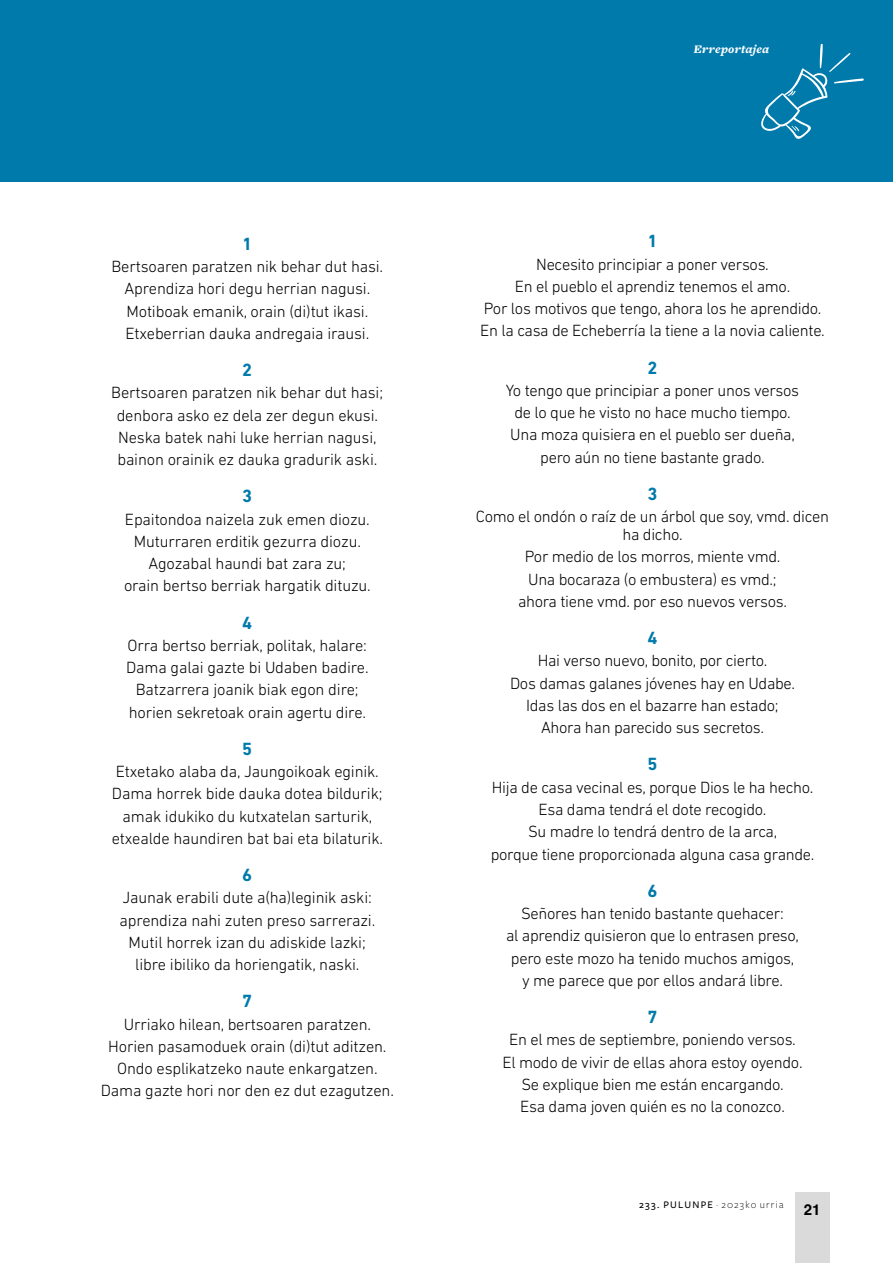
<style>
.page{position:relative;width:893px;height:1263px;background:#fff}
.page>*{position:absolute;margin:0;border:0;box-sizing:border-box;transform-origin:0 0}
.t1{font:700 18px "DIN Next LT Pro";color:#007aab}
.t2{font:300 16.5px/22.2px "DIN Next LT Pro";letter-spacing:-.02em;color:#000;text-align:center}
.t3{font:700 15px "Helvetica";color:#000}
.t4{font:italic 900 12px "Freight Text";letter-spacing:.02em;color:#fff}
.t5{font:300 10.5px "Freight Sans";letter-spacing:.115em;color:#000}
.s1{font-weight:500}
.s2{font-family:"Freight Sans Medium SC";font-weight:400}
</style>
<div class="page">
<div style="left:795px;top:1192px;width:34px;height:71px;background:#dadada"></div>
<div style="left:0;top:0;width:893px;height:181px;background:#007aab"></div>
<svg style="left:761px;top:43px;width:103px;height:96px"></svg>
<p class="t1" style="left:242px;top:233px;width:12px">1</p>
<p class="t2" style="left:112px;top:255px;width:273px">Bertsoaren paratzen nik behar dut hasi.<br>Aprendiza hori degu herrian nagusi.<br>Motiboak emanik, orain (di)tut ikasi.<br>Etxeberrian dauka andregaia irausi.</p>
<p class="t1" style="left:242px;top:359px;width:12px">2</p>
<p class="t2" style="left:111px;top:381px;width:273px">Bertsoaren paratzen nik behar dut hasi; denbora asko ez dela zer degun ekusi.<br>Neska batek nahi luke herrian nagusi, bainon orainik ez dauka gradurik aski.</p>
<p class="t1" style="left:242px;top:486px;width:12px">3</p>
<p class="t2" style="left:124px;top:508px;width:248px">Epaitondoa naizela zuk emen diozu.<br>Muturraren erditik gezurra diozu.<br>Agozabal haundi bat zara zu;<br>orain bertso berriak hargatik dituzu.</p>
<p class="t1" style="left:242px;top:612px;width:12px">4</p>
<p class="t2" style="left:126px;top:634px;width:244px">Orra bertso berriak, politak, halare:<br>Dama galai gazte bi Udaben badire.<br>Batzarrera joanik biak egon dire; horien sekretoak orain agertu dire.</p>
<p class="t1" style="left:242px;top:738px;width:12px">5</p>
<p class="t2" style="left:112px;top:760px;width:273px">Etxetako alaba da, Jaungoikoak eginik.<br>Dama horrek bide dauka dotea bildurik; amak idukiko du kutxatelan sarturik, etxealde haundiren bat bai eta bilaturik.</p>
<p class="t1" style="left:242px;top:864px;width:12px">6</p>
<p class="t2" style="left:119px;top:886px;width:257px">Jaunak erabili dute a(ha)leginik aski: aprendiza nahi zuten preso sarrerazi.<br>Mutil horrek izan du adiskide lazki; libre ibiliko da horiengatik, naski.</p>
<p class="t1" style="left:242px;top:991px;width:12px">7</p>
<p class="t2" style="left:101px;top:1013px;width:295px">Urriako hilean, bertsoaren paratzen.<br>Horien pasamoduek orain (di)tut aditzen.<br>Ondo esplikatzeko naute enkargatzen.<br>Dama gazte hori nor den ez dut ezagutzen.</p>
<p class="t4" style="left:694px;top:42px;width:77px">Erreportajea</p>
<p class="t1" style="left:647px;top:231px;width:12px">1</p>
<p class="t2" style="left:480px;top:253px;width:346px">Necesito principiar a poner versos.<br>En el pueblo el aprendiz tenemos el amo.<br>Por los motivos que tengo, ahora los he aprendido.<br>En la casa de Echeberría la tiene a la novia caliente.</p>
<p class="t1" style="left:647px;top:357px;width:12px">2</p>
<p class="t2" style="left:506px;top:379px;width:295px">Yo tengo que principiar a poner unos versos de lo que he visto no hace mucho tiempo.<br>Una moza quisiera en el pueblo ser dueña, pero aún no tiene bastante grado.</p>
<p class="t1" style="left:647px;top:483px;width:12px">3</p>
<p class="t2" style="left:476px;top:507px;width:355px;line-height:18px">Como el ondón o raíz de un árbol que soy, vmd. dicen ha dicho.</p>
<p class="t2" style="left:518px;top:546px;width:271px">Por medio de los morros, miente vmd.<br>Una bocaraza (o embustera) es vmd.; ahora tiene vmd. por eso nuevos versos.</p>
<p class="t1" style="left:647px;top:627px;width:12px">4</p>
<p class="t2" style="left:510px;top:650px;width:287px">Hai verso nuevo, bonito, por cierto.<br>Dos damas galanes jóvenes hay en Udabe.<br>Idas las dos en el bazarre han estado; Ahora han parecido sus secretos.</p>
<p class="t1" style="left:647px;top:754px;width:12px">5</p>
<p class="t2" style="left:491px;top:776px;width:325px">Hija de casa vecinal es, porque Dios le ha hecho.<br>Esa dama tendrá el dote recogido.<br>Su madre lo tendrá dentro de la arca,<br>porque tiene proporcionada alguna casa grande.</p>
<p class="t1" style="left:647px;top:880px;width:12px">6</p>
<p class="t2" style="left:506px;top:902px;width:295px">Señores han tenido bastante quehacer:<br>al aprendiz quisieron que lo entrasen preso, pero este mozo ha tenido muchos amigos, y me parece que por ellos andará libre.</p>
<p class="t1" style="left:647px;top:1006px;width:12px">7</p>
<p class="t2" style="left:503px;top:1028px;width:302px">En el mes de septiembre, poniendo versos.<br>El modo de vivir de ellas ahora estoy oyendo.<br>Se explique bien me están encargando.<br>Esa dama joven quién es no la conozco.</p>
<p class="t5" style="left:639px;top:1198px;width:146px"><span class="s1">233.</span> <span class="s2">PULUNPE</span> · 2023ko urria</p>
<p class="t3" style="left:804px;top:1201px;width:18px">21</p>
</div>
